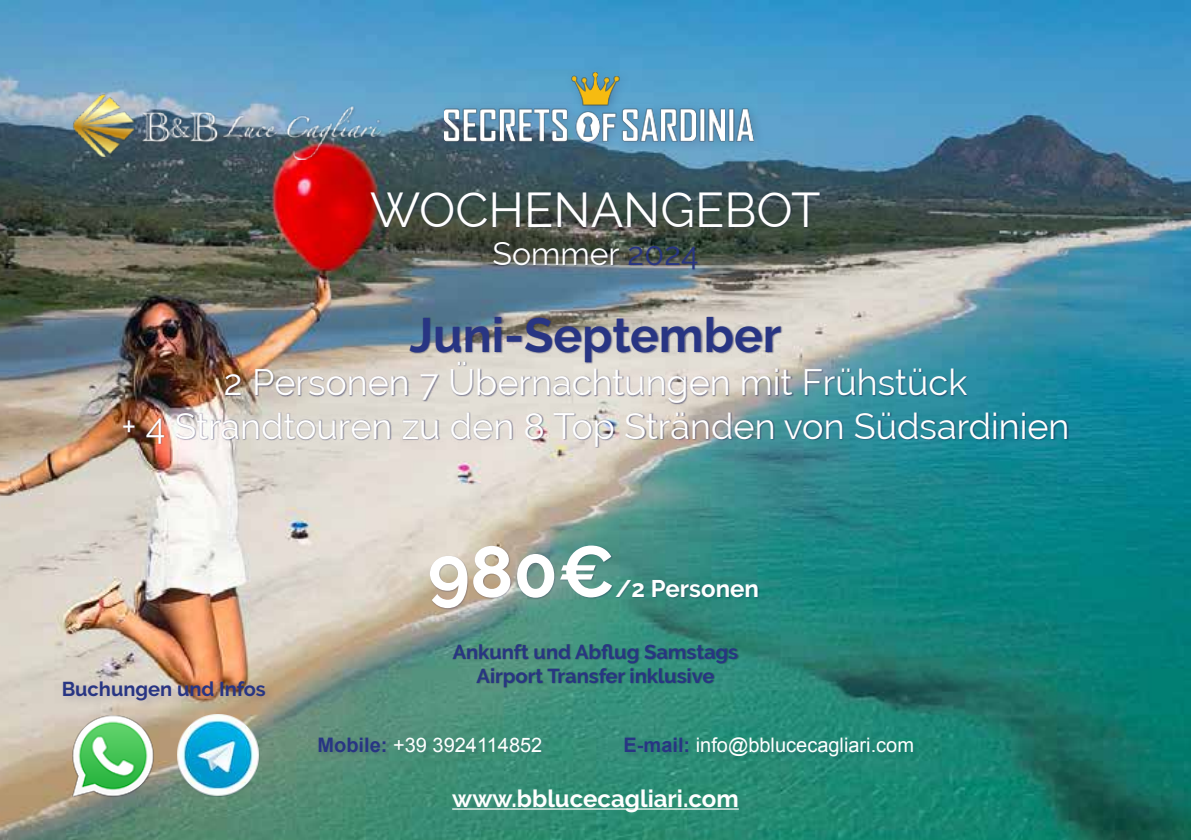
<style>
.page{position:relative;width:1191px;height:840px;background:#fff}
.page>*{position:absolute;margin:0;border:0;box-sizing:border-box;transform-origin:0 0}
.t1{font:700 72px "Raleway";color:#fff}
.t2{font:700 48px "Raleway";color:#283583}
.t3{font:48px "Raleway";color:#fff}
.t4{font:36px/43.2px "Raleway";color:#fff;text-align:center}
.t5{font:32px "Raleway";color:#fff}
.t6{font:700 24px "Raleway";color:#fff}
.t7{font:700 20px/24px "Raleway";color:#283583;text-align:center}
.t8{font:20px "Arial";color:#fff}
.s1{color:#283583}
.s2{font-weight:700;color:#283583}
</style>
<div class="page">
<img style="left:0;top:0;width:1191px;height:839px">
<img style="left:72px;top:92px;width:314px;height:67px">
<div style="left:370px;top:192px;width:451px;height:79px;background:#181a4c;opacity:.3"></div>
<div style="left:123px;top:316px;width:946px;height:131px;background:#181a4c;opacity:.5"></div>
<div style="left:430px;top:545px;width:329px;height:65px;background:#181a4c;opacity:.3"></div>
<div style="left:452px;top:643px;width:287px;height:45px;background:#000;opacity:.3"></div>
<hr style="left:452px;top:808px;width:287px;height:1px;background:#fff">
<div style="left:625px;top:737px;width:292px;height:23px;background:#181a4c;opacity:.15"></div>
<div style="left:318px;top:737px;width:228px;height:19px;background:#181a4c;opacity:.15"></div>
<div style="left:61px;top:678px;width:214px;height:31px;background:#181a4c;opacity:.15"></div>
<img style="left:70px;top:713px;width:85px;height:85px">
<img style="left:175px;top:713px;width:85px;height:85px">
<div style="left:436px;top:64px;width:329px;height:89px;background:#181a4c;opacity:.3"></div>
<img style="left:445px;top:72px;width:308px;height:69px">
<h2 class="t3" style="left:370px;top:182px;width:452px">WOCHENANGEBOT</h2>
<p class="t5" style="left:492px;top:235px;width:207px">Sommer <span class="s1">2024</span></p>
<h2 class="t2" style="left:409px;top:308px;width:373px">Juni-September</h2>
<p class="t4" style="left:122px;top:361px;width:949px">2 Personen 7 Übernachtungen mit Frühstück<br>+ 4 Strandtouren zu den 8 Top Stränden von Südsardinien</p>
<p class="t7" style="left:62px;top:676px;width:206px">Buchungen und Infos</p>
<h1 class="t1" style="left:427px;top:530px;width:189px">980€</h1>
<p class="t6" style="left:615px;top:574px;width:145px">/2 Personen</p>
<p class="t7" style="left:453px;top:639px;width:287px">Ankunft und Abflug Samstags<br>Airport Transfer inklusive</p>
<p class="t8" style="left:317px;top:731px;width:226px"><span class="s2">Mobile:</span> +39 3924114852</p>
<p class="t8" style="left:623px;top:731px;width:292px"><span class="s2">E-mail:</span> info@bblucecagliari.com</p>
<p class="t6" style="left:452px;top:784px;width:288px">www.bblucecagliari.com</p>
</div>
